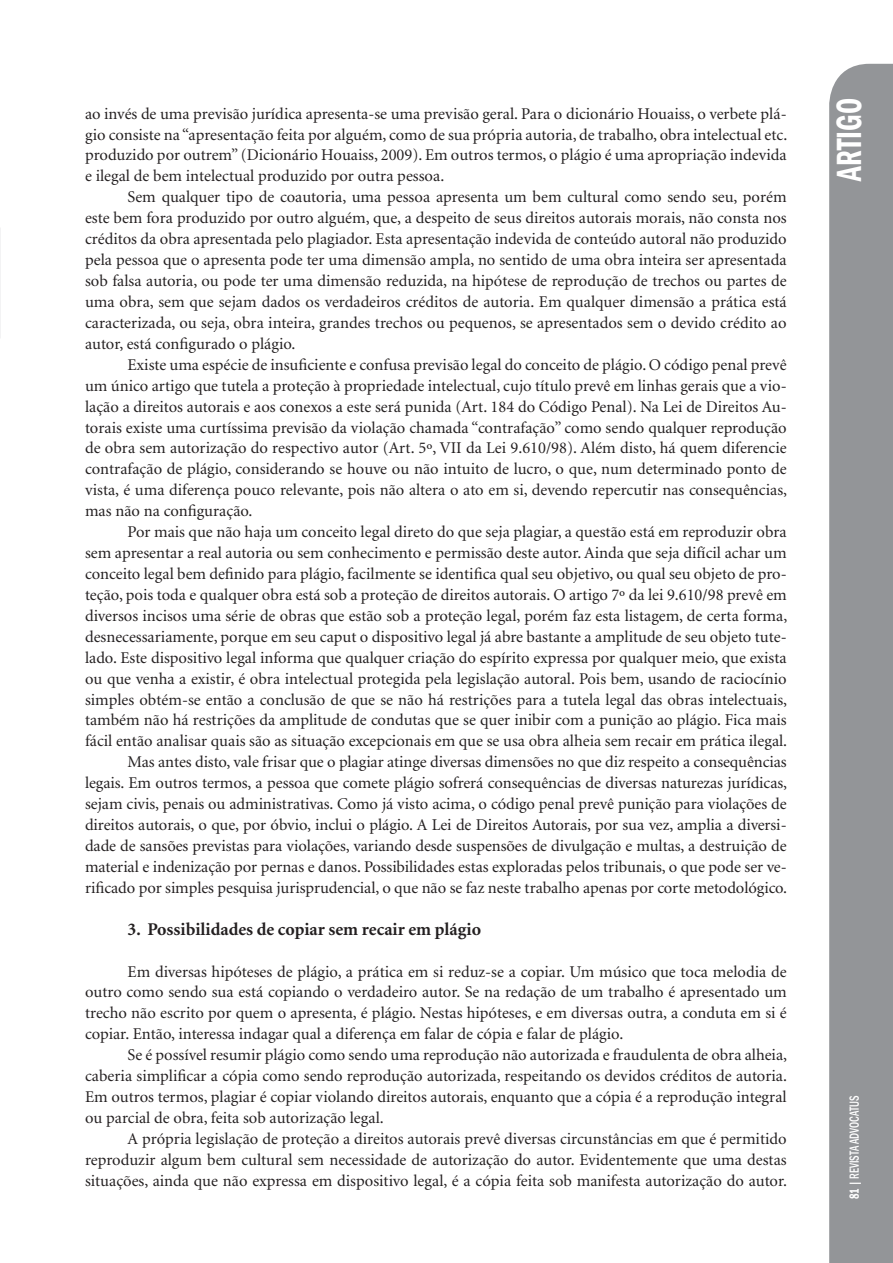
<style>
.page{position:relative;width:893px;height:1263px;background:#fff}
.page>*{position:absolute;margin:0;border:0;box-sizing:border-box;transform-origin:0 0}
.t1{font:600 condensed 36px "Franklin Gothic";color:#fff;scale:.8 1}
.t2{font:700 18px "Minion";color:#231f20}
.t3{font:16.5px/20.9px "Minion";color:#231f20;text-align:justify}
.t4{font:500 condensed 13.5px "Franklin Gothic";color:#fff;scale:.8 1}
.s1{font-weight:600}
</style>
<div class="page">
<div style="left:829px;top:64px;width:64px;height:1199px;background:#939598"></div>
<p class="t3" style="left:85px;top:104px;width:704px">ao invés de uma previsão jurídica apresenta-se uma previsão geral. Para o dicionário Houaiss, o verbete plá&shy;gio consiste na “apresentação feita por alguém, como de sua própria autoria, de trabalho, obra intelectual etc. produzido por outrem” (Dicionário Houaiss, 2009). Em outros termos, o plágio é uma apropriação indevida e ilegal de bem intelectual produzido por outra pessoa.</p>
<p class="t3" style="left:85px;top:187px;width:703px;text-indent:43px">Sem qualquer tipo de coautoria, uma pessoa apresenta um bem cultural como sendo seu, porém este bem fora produzido por outro alguém, que, a despeito de seus direitos autorais morais, não consta nos créditos da obra apresentada pelo plagiador. Esta apresentação indevida de conteúdo autoral não produzido pela pessoa que o apresenta pode ter uma dimensão ampla, no sentido de uma obra inteira ser apresentada sob falsa autoria, ou pode ter uma dimensão reduzida, na hipótese de reprodução de trechos ou partes de uma obra, sem que sejam dados os verdadeiros créditos de autoria. Em qualquer dimensão a prática está caracterizada, ou seja, obra inteira, grandes trechos ou pequenos, se apresentados sem o devido crédito ao autor, está configurado o plágio.</p>
<p class="t3" style="left:85px;top:355px;width:704px;text-indent:43px">Existe uma espécie de insuficiente e confusa previsão legal do conceito de plágio. O código penal prevê um único artigo que tutela a proteção à propriedade intelectual, cujo título prevê em linhas gerais que a vio&shy;lação a direitos autorais e aos conexos a este será punida (Art. 184 do Código Penal). Na Lei de Direitos Au&shy;torais existe uma curtíssima previsão da violação chamada “contrafação” como sendo qualquer reprodução de obra sem autorização do respectivo autor (Art. 5º, VII da Lei 9.610/98). Além disto, há quem diferencie contrafação de plágio, considerando se houve ou não intuito de lucro, o que, num determinado ponto de vista, é uma diferença pouco relevante, pois não altera o ato em si, devendo repercutir nas consequências, mas não na configuração.</p>
<p class="t3" style="left:85px;top:522px;width:704px;text-indent:43px">Por mais que não haja um conceito legal direto do que seja plagiar, a questão está em reproduzir obra sem apresentar a real autoria ou sem conhecimento e permissão deste autor. Ainda que seja difícil achar um conceito legal bem definido para plágio, facilmente se identifica qual seu objetivo, ou qual seu objeto de pro&shy;teção, pois toda e qualquer obra está sob a proteção de direitos autorais. O artigo 7º da lei 9.610/98 prevê em diversos incisos uma série de obras que estão sob a proteção legal, porém faz esta listagem, de certa forma, desnecessariamente, porque em seu caput o dispositivo legal já abre bastante a amplitude de seu objeto tute&shy;lado. Este dispositivo legal informa que qualquer criação do espírito expressa por qualquer meio, que exista ou que venha a existir, é obra intelectual protegida pela legislação autoral. Pois bem, usando de raciocínio simples obtém-se então a conclusão de que se não há restrições para a tutela legal das obras intelectuais, também não há restrições da amplitude de condutas que se quer inibir com a punição ao plágio. Fica mais fácil então analisar quais são as situação excepcionais em que se usa obra alheia sem recair em prática ilegal.</p>
<p class="t3" style="left:85px;top:752px;width:704px;text-indent:43px">Mas antes disto, vale frisar que o plagiar atinge diversas dimensões no que diz respeito a consequências legais. Em outros termos, a pessoa que comete plágio sofrerá consequências de diversas naturezas jurídicas, sejam civis, penais ou administrativas. Como já visto acima, o código penal prevê punição para violações de direitos autorais, o que, por óbvio, inclui o plágio. A Lei de Direitos Autorais, por sua vez, amplia a diversi&shy;dade de sansões previstas para violações, variando desde suspensões de divulgação e multas, a destruição de material e indenização por pernas e danos. Possibilidades estas exploradas pelos tribunais, o que pode ser ve&shy;rificado por simples pesquisa jurisprudencial, o que não se faz neste trabalho apenas por corte metodológico.</p>
<p class="t2" style="left:128px;top:920px;width:355px">3. Possibilidades de copiar sem recair em plágio</p>
<p class="t3" style="left:85px;top:961px;width:703px;text-indent:43px">Em diversas hipóteses de plágio, a prática em si reduz-se a copiar. Um músico que toca melodia de outro como sendo sua está copiando o verdadeiro autor. Se na redação de um trabalho é apresentado um trecho não escrito por quem o apresenta, é plágio. Nestas hipóteses, e em diversas outra, a conduta em si é copiar. Então, interessa indagar qual a diferença em falar de cópia e falar de plágio.</p>
<p class="t3" style="left:85px;top:1045px;width:704px;text-indent:43px">Se é possível resumir plágio como sendo uma reprodução não autorizada e fraudulenta de obra alheia, caberia simplificar a cópia como sendo reprodução autorizada, respeitando os devidos créditos de autoria.<br>Em outros termos, plagiar é copiar violando direitos autorais, enquanto que a cópia é a reprodução integral ou parcial de obra, feita sob autorização legal.</p>
<p class="t3" style="left:85px;top:1129px;width:704px;text-indent:43px">A própria legislação de proteção a direitos autorais prevê diversas circunstâncias em que é permitido reproduzir algum bem cultural sem necessidade de autorização do autor. Evidentemente que uma destas situações, ainda que não expressa em dispositivo legal, é a cópia feita sob manifesta autorização do autor.</p>
<h1 class="t1" style="left:825px;top:181px;width:105px;rotate:-90deg">ARTIGO</h1>
<p class="t4" style="left:845px;top:1199px;width:131px;rotate:-90deg"><span class="s1">81</span> | REVISTA ADVOCATUS</p>
</div>
